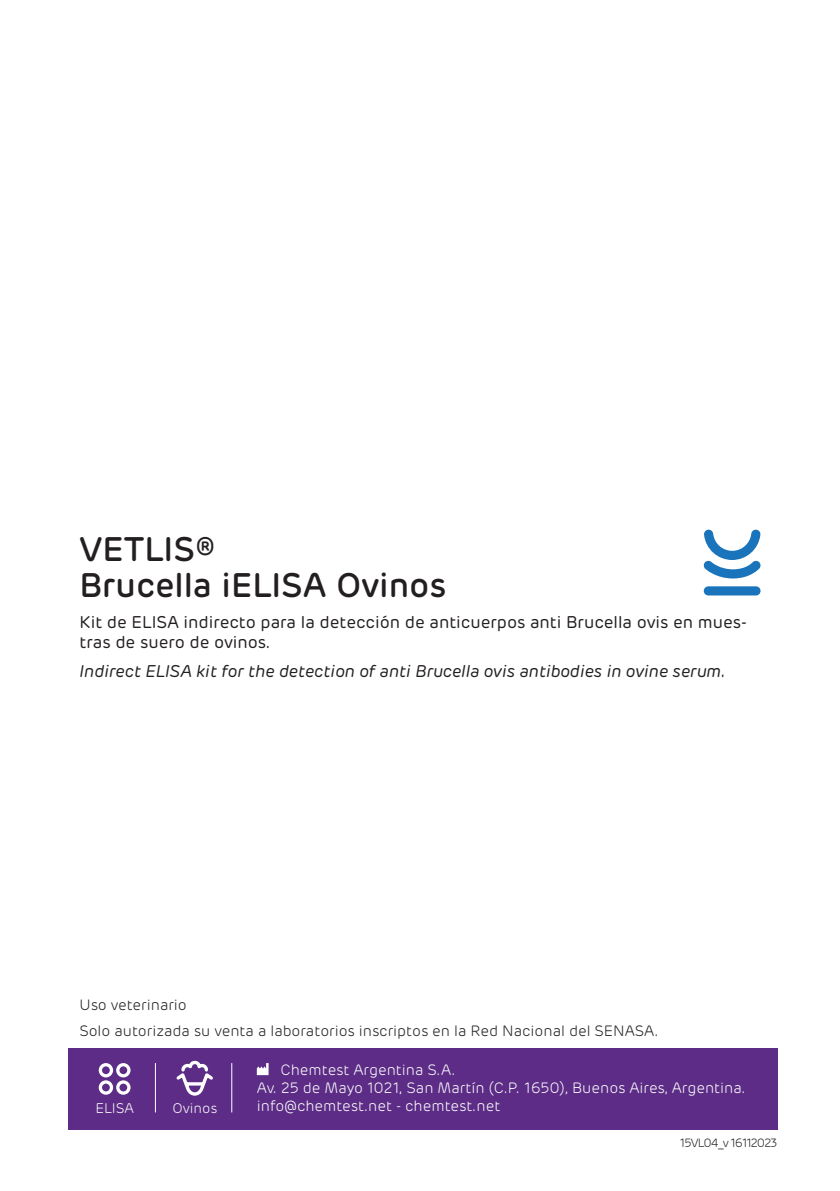
<style>
.page{position:relative;width:840px;height:1191px;background:#fff}
.page>*{position:absolute;margin:0;border:0;box-sizing:border-box;transform-origin:0 0}
.t1{font:500 34px "Rubrik";color:#231f20}
.t2{font:17px/20px "Rubrik";color:#231f20}
.t3{font:italic 17px "Rubrik";color:#231f20}
.t4{font:300 15px "Rubrik";color:#fff}
.t5{font:300 15px "Rubrik";color:#231f20}
.t6{font:300 14px "Rubrik";color:#fff}
.t7{font:300 12px "Rubrik";letter-spacing:-.07em;color:#231f20}
</style>
<div class="page">
<svg style="left:703px;top:529px;width:57px;height:49px"></svg>
<div style="left:703px;top:586px;width:57px;height:9px;background:#1974bb;border-radius:5px"></div>
<div style="left:68px;top:1047px;width:709px;height:82px;background:#5c2c86"></div>
<svg style="left:98px;top:1063px;width:33px;height:32px"></svg>
<hr style="left:155px;top:1063px;width:1px;height:49px;background:#fff">
<svg style="left:257px;top:1063px;width:11px;height:12px"></svg>
<svg style="left:176px;top:1060px;width:37px;height:34px"></svg>
<hr style="left:231px;top:1063px;width:1px;height:49px;background:#fff">
<p class="t1" style="left:79px;top:528px;width:138px">VETLIS®</p>
<p class="t1" style="left:79px;top:564px;width:368px">Brucella iELISA Ovinos</p>
<p class="t2" style="left:79px;top:612px;width:668px">Kit de ELISA indirecto para la detección de anticuerpos anti Brucella ovis en mues&shy;tras de suero de ovinos.</p>
<p class="t3" style="left:79px;top:661px;width:647px">Indirect ELISA kit for the detection of anti Brucella ovis antibodies in ovine serum.</p>
<p class="t5" style="left:79px;top:996px;width:109px">Uso veterinario</p>
<p class="t5" style="left:79px;top:1022px;width:580px">Solo autorizada su venta a laboratorios inscriptos en la Red Nacional del SENASA.</p>
<p class="t4" style="left:280px;top:1061px;width:176px">Chemtest Argentina S.A.</p>
<p class="t4" style="left:257px;top:1079px;width:490px">Av. 25 de Mayo 1021, San Martín (C.P. 1650), Buenos Aires, Argentina.</p>
<p class="t6" style="left:95px;top:1099px;width:40px">ELISA</p>
<p class="t6" style="left:172px;top:1099px;width:46px">Ovinos</p>
<p class="t4" style="left:257px;top:1097px;width:245px">info@chemtest.net - chemtest.net</p>
<p class="t7" style="left:679px;top:1135px;width:99px">15VL04_v 16112023</p>
</div>
